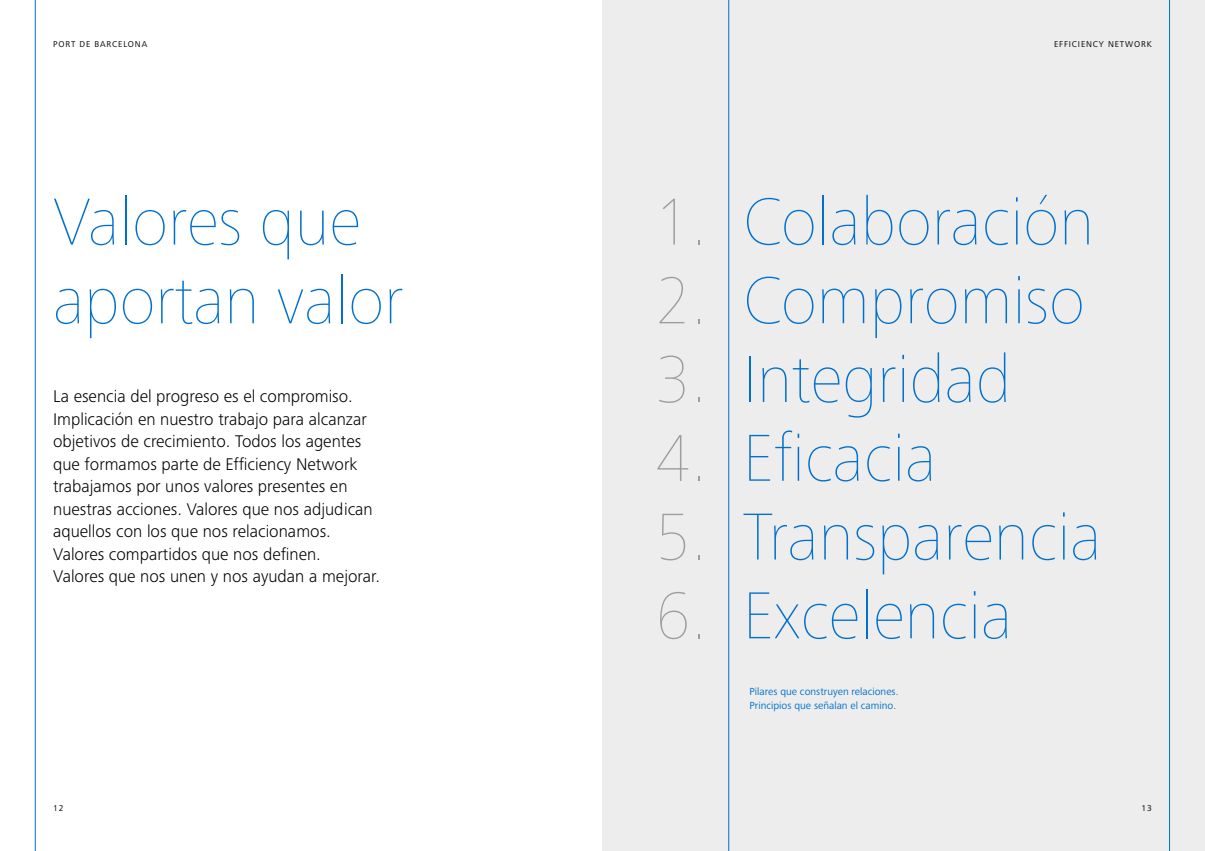
<style>
.page{position:relative;width:1205px;height:851px;background:#fff}
.page>*{position:absolute;margin:0;border:0;box-sizing:border-box;transform-origin:0 0}
.t1{font:900 68.75px/78.8px "Frutiger Next Pro";color:#0070ce}
.t2{font:900 68.75px/78.8px "Frutiger Next Pro";color:#9d9d9c;text-align:justify}
.t3{font:300 17.5px/22.5px "Frutiger Next Pro";color:#000}
.t4{font:10.62px/13.8px "Frutiger Next Pro";color:#0070ce}
.t5{font:8.75px "Frutiger Next Pro";letter-spacing:.1em;color:#000}
</style>
<div class="page">
<div style="left:602px;top:0;width:603px;height:850px;background:#ededed"></div>
<hr style="left:1169px;top:0;width:1px;height:850px;background:#0070ce">
<hr style="left:35px;top:0;width:1px;height:850px;background:#0070ce">
<hr style="left:728px;top:0;width:1px;height:850px;background:#0070ce">
<p class="t5" style="left:53px;top:39px;width:96px">PORT DE BARCELONA</p>
<p class="t5" style="left:1054px;top:39px;width:99px">EFFICIENCY NETWORK</p>
<h1 class="t1" style="left:53px;top:182px;width:352px">Valores que aportan valor</h1>
<p class="t3" style="left:53px;top:385px;width:328px">La esencia del progreso es el compromiso.<br>Implicación en nuestro trabajo para alcanzar objetivos de crecimiento. Todos los agentes que formamos parte de Efficiency Network trabajamos por unos valores presentes en nuestras acciones. Valores que nos adjudican aquellos con los que nos relacionamos.<br>Valores compartidos que nos definen.<br>Valores que nos unen y nos ayudan a mejorar.</p>
<h1 class="t2" style="left:656px;top:182px;width:53px">1.<br>2.<br>3.<br>4.<br>5.<br>6.</h1>
<h1 class="t1" style="left:743px;top:182px;width:360px">Colaboración<br>Compromiso<br>Integridad<br>Eficacia<br>Transparencia<br>Excelencia</h1>
<p class="t4" style="left:749px;top:684px;width:150px">Pilares que construyen relaciones.<br>Principios que señalan el camino.</p>
<p class="t5" style="left:53px;top:802px;width:12px">12</p>
<p class="t5" style="left:1141px;top:802px;width:12px">13</p>
</div>
